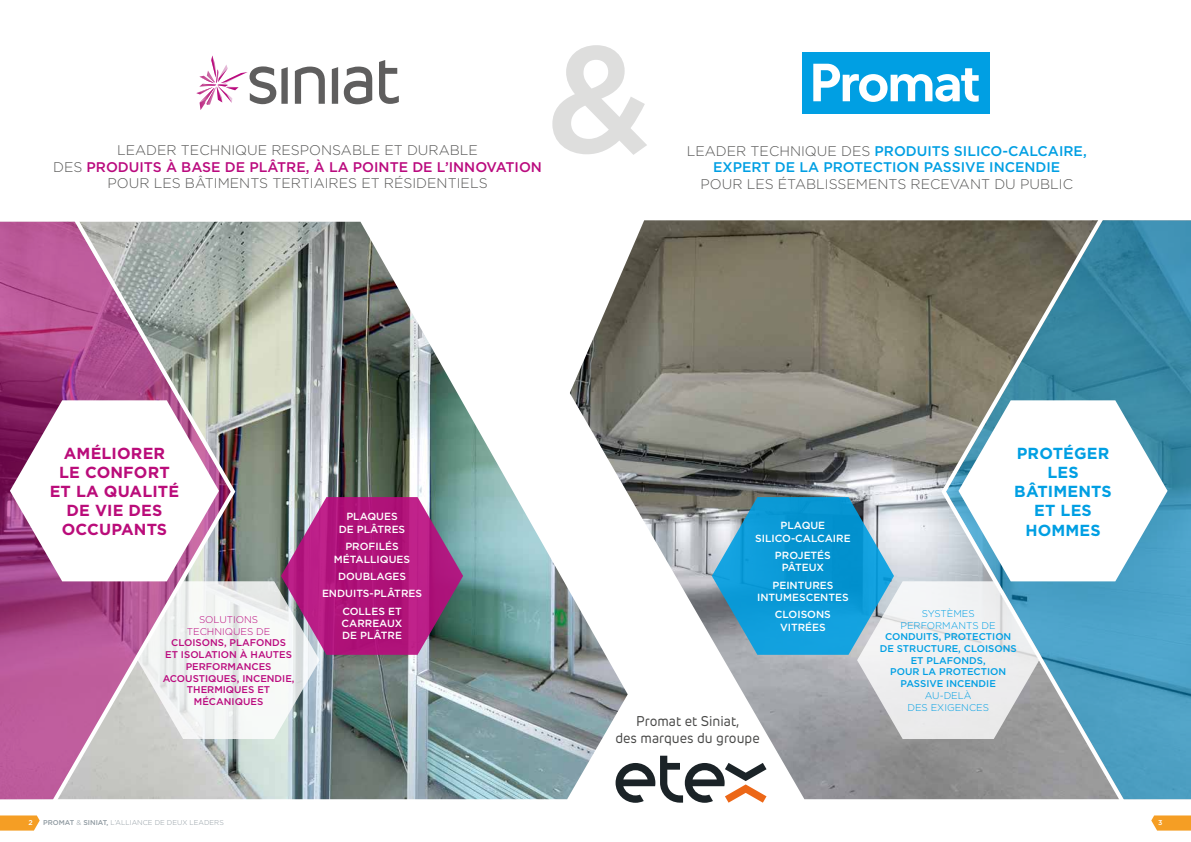
<style>
.page{position:relative;width:1191px;height:842px;background:#fff}
.page>*{position:absolute;margin:0;border:0;box-sizing:border-box;transform-origin:0 0}
.t1{font:500 151.2px "Gotham";color:#575756}
.t2{font:700 16px/19.2px "Gotham";letter-spacing:.01em;color:#ba0c7a;text-align:center}
.t3{font:700 16px/19.2px "Gotham";letter-spacing:.01em;color:#009fe3;text-align:center}
.t4{font:300 14px/16.8px "Gotham";color:#575756;text-align:center}
.t5{font:500 14px/16.8px "Gotham";color:#009fe3;text-align:center}
.t6{font:14px/16.8px "New Rubrik Edge";color:#474746;text-align:center;scale:.95 1}
.t7{font:500 10.4px/12.4px "Gotham";color:#fff;text-align:center}
.t8{font:500 9.8px/11.7px "Gotham";color:#ba0a7e;text-align:center}
.t9{font:500 9.8px/11.7px "Gotham";color:#009fe3;text-align:center}
.t10{font:300 9.8px/11.7px "Gotham";color:#009fe3;text-align:center}
.t11{font:300 9.8px/11.7px "Gotham";color:#ba0a7e;text-align:center}
.t12{font:300 7px "Gotham";color:#8f9aa1}
.t13{font:500 7px "Gotham";color:#fff}
.s1{font-weight:500;color:#ba0a7e}
.s2{font-weight:300;color:#575756}
.s3{font-weight:500}
</style>
<div class="page">
<svg style="left:1151px;top:815px;width:40px;height:15px"></svg>
<svg style="left:0;top:815px;width:40px;height:15px"></svg>
<img style="left:627px;top:220px;width:312px;height:579px">
<img style="left:238px;top:222px;width:389px;height:577px">
<div style="left:802px;top:52px;width:187px;height:61px;background:#009fe3"></div>
<svg style="left:813px;top:64px;width:165px;height:38px"></svg>
<svg style="left:344px;top:67px;width:28px;height:37px"></svg>
<svg style="left:295px;top:67px;width:30px;height:37px"></svg>
<svg style="left:332px;top:67px;width:6px;height:37px"></svg>
<svg style="left:379px;top:60px;width:20px;height:44px"></svg>
<svg style="left:196px;top:55px;width:92px;height:55px"></svg>
<svg style="left:0;top:222px;width:48px;height:577px;background:#ab4888"></svg>
<svg style="left:615px;top:756px;width:151px;height:47px"></svg>
<img style="left:10px;top:400px;width:453px;height:339px">
<svg style="left:1130px;top:220px;width:61px;height:579px;background:#4092b4"></svg>
<svg style="left:712px;top:400px;width:455px;height:339px;background:#83acbd"></svg>
<svg style="left:48px;top:221px;width:190px;height:579px"></svg>
<svg style="left:939px;top:220px;width:191px;height:580px"></svg>
<p class="t4" style="left:53px;top:141px;width:490px">LEADER TECHNIQUE RESPONSABLE ET DURABLE<br>DES <span class="s1">PRODUITS À BASE DE PLÂTRE, À LA POINTE DE L’INNOVATION<br></span>POUR LES BÂTIMENTS TERTIAIRES ET RÉSIDENTIELS</p>
<h1 class="t1" style="left:546px;top:0;width:107px">&amp;</h1>
<p class="t5" style="left:687px;top:142px;width:401px"><span class="s2">LEADER TECHNIQUE DES</span> PRODUITS SILICO-CALCAIRE,<br>EXPERT DE LA PROTECTION PASSIVE INCENDIE</p>
<p class="t4" style="left:700px;top:176px;width:374px">POUR LES ÉTABLISSEMENTS RECEVANT DU PUBLIC</p>
<p class="t2" style="left:50px;top:443px;width:131px">AMÉLIORER<br>LE CONFORT<br>ET LA QUALITÉ<br>DE VIE DES<br>OCCUPANTS</p>
<p class="t3" style="left:1014px;top:443px;width:99px">PROTÉGER<br>LES<br>BÂTIMENTS<br>ET LES<br>HOMMES</p>
<p class="t7" style="left:339px;top:510px;width:68px">PLAQUES<br>DE PLÂTRES</p>
<p class="t7" style="left:334px;top:540px;width:78px">PROFILÉS<br>MÉTALLIQUES</p>
<p class="t7" style="left:322px;top:567px;width:102px;line-height:17.3px">DOUBLAGES<br>ENDUITS-PLÂTRES<br>COLLES ET</p>
<p class="t7" style="left:341px;top:617px;width:62px;text-align:left">CARREAUX<br>DE PLÂTRE</p>
<p class="t7" style="left:755px;top:519px;width:97px">PLAQUE<br>SILICO-CALCAIRE</p>
<p class="t7" style="left:775px;top:549px;width:57px">PROJETÉS<br>PÂTEUX</p>
<p class="t7" style="left:757px;top:578px;width:93px">PEINTURES<br>INTUMESCENTES</p>
<p class="t7" style="left:775px;top:608px;width:57px">CLOISONS<br>VITRÉES</p>
<p class="t10" style="left:900px;top:607px;width:97px">SYSTÈMES<br>PERFORMANTS DE</p>
<p class="t9" style="left:879px;top:631px;width:138px">CONDUITS, PROTECTION<br>DE STRUCTURE, CLOISONS<br>ET PLAFONDS,<br>POUR LA PROTECTION<br>PASSIVE INCENDIE</p>
<p class="t10" style="left:907px;top:689px;width:83px;line-height:12.4px">AU-DELÀ<br>DES EXIGENCES</p>
<p class="t11" style="left:187px;top:613px;width:85px">SOLUTIONS<br>TECHNIQUES DE</p>
<p class="t8" style="left:163px;top:637px;width:133px">CLOISONS, PLAFONDS<br>ET ISOLATION À HAUTES<br>PERFORMANCES<br>ACOUSTIQUES, INCENDIE,<br>THERMIQUES ET<br>MÉCANIQUES</p>
<p class="t6" style="left:615px;top:713px;width:154px">Promat et Siniat,<br>des marques du groupe</p>
<p class="t13" style="left:28px;top:817px;width:6px">2</p>
<p class="t12" style="left:43px;top:818px;width:182px"><span class="s3">PROMAT</span> &amp; <span class="s3">SINIAT,</span> L’ALLIANCE DE DEUX LEADERS</p>
<p class="t13" style="left:1158px;top:817px;width:6px">3</p>
</div>
